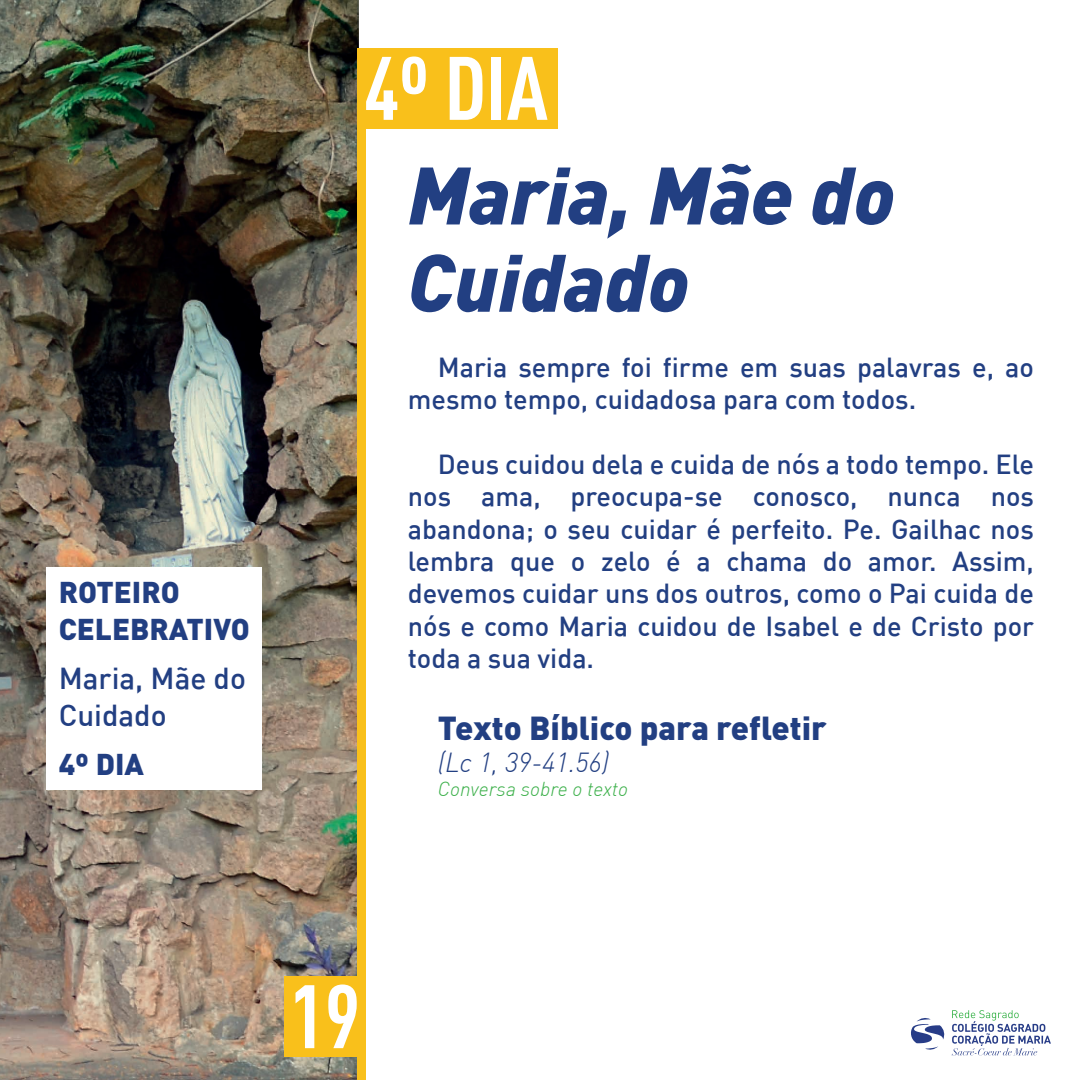
<style>
.page{position:relative;width:1080px;height:1080px;background:#fff}
.page>*{position:absolute;margin:0;border:0;box-sizing:border-box;transform-origin:0 0}
.t1{font:700 88.4px "DIN Cond";color:#fff}
.t2{font:italic 900 80px/87.3px "DIN";color:#223f82}
.t3{font:900 32.9px "DIN";color:#223f82}
.t4{font:900 29.7px/36.7px "DIN";color:#223f82}
.t5{font:500 29.7px/36.7px "DIN";color:#223f82}
.t6{font:500 27px/32.4px "DIN";color:#223f82}
.t7{font:italic 300 27px "DIN";color:#223f82}
.t8{font:italic 300 20px "DIN";color:#3cb04a}
</style>
<div class="page">
<img style="left:0;top:0;width:359px;height:1080px">
<div style="left:357px;top:97px;width:8px;height:983px;background:#f9c01b"></div>
<div style="left:357px;top:48px;width:201px;height:81px;background:#f9c01b"></div>
<div style="left:284px;top:976px;width:81px;height:81px;background:#f9c01b"></div>
<div style="left:46px;top:567px;width:216px;height:222px;background:#fff"></div>
<svg style="left:911px;top:1018px;width:34px;height:32px"></svg>
<svg style="left:952px;top:1010px;width:99px;height:45px"></svg>
<p class="t4" style="left:59px;top:572px;width:193px">ROTEIRO<br>CELEBRATIVO</p>
<p class="t5" style="left:59px;top:659px;width:189px">Maria, Mãe do<br>Cuidado</p>
<p class="t4" style="left:59px;top:745px;width:87px">4º DIA</p>
<h1 class="t1" style="left:364px;top:35px;width:186px">4º DIA</h1>
<h2 class="t2" style="left:408px;top:148px;width:489px">Maria, Mãe do<br>Cuidado</h2>
<p class="t6" style="left:408px;top:350px;width:628px;text-indent:30px">Maria sempre foi firme em suas palavras e, ao mesmo tempo, cuidadosa para com todos.</p>
<p class="t6" style="left:408px;top:447px;width:628px;text-align:justify;text-indent:30px">Deus cuidou dela e cuida de nós a todo tempo. Ele nos ama, preocupa-se conosco, nunca nos abandona; o seu cuidar é perfeito. Pe. Gailhac nos lembra que o zelo é a chama do amor. Assim, devemos cuidar uns dos outros, como o Pai cuida de nós e como Maria cuidou de Isabel e de Cristo por toda a sua vida.</p>
<p class="t3" style="left:438px;top:706px;width:391px">Texto Bíblico para refletir</p>
<p class="t7" style="left:438px;top:746px;width:173px">(Lc 1, 39-41.56)</p>
<p class="t8" style="left:438px;top:777px;width:192px">Conversa sobre o texto</p>
<h1 class="t1" style="left:289px;top:963px;width:72px">19</h1>
</div>
